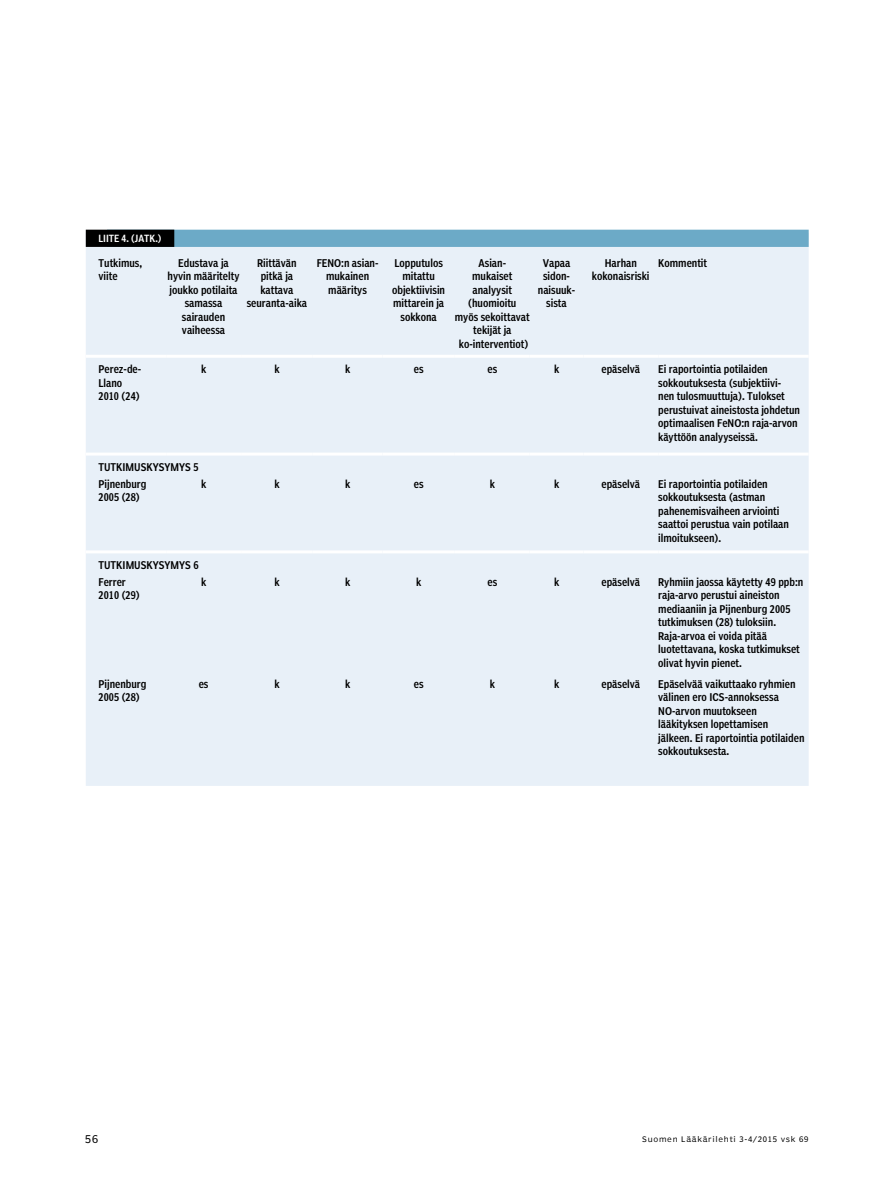
<style>
.page{position:relative;width:893px;height:1191px;background:#fff}
.page>*{position:absolute;margin:0;border:0;box-sizing:border-box;transform-origin:0 0}
.t1{font:10.5px/13.5px "Poynter Agate Two Comp";color:#000}
.t2{font:10.5px "Poynter Agate Zero";color:#000}
.t3{font:9.75px "Poynter Agate Two Comp";color:#fff}
.t4{font:7.5px "Poynter Agate Zero";letter-spacing:.1em;color:#000}
</style>
<div class="page">
<div style="left:86px;top:247px;width:723px;height:539px;background:#e8f0f8"></div>
<hr style="left:86px;top:355px;width:80px;height:3px;background:#fff">
<hr style="left:166px;top:355px;width:75px;height:3px;background:#fff">
<hr style="left:241px;top:355px;width:72px;height:3px;background:#fff">
<hr style="left:313px;top:355px;width:69px;height:3px;background:#fff">
<hr style="left:382px;top:355px;width:73px;height:3px;background:#fff">
<hr style="left:455px;top:355px;width:75px;height:3px;background:#fff">
<hr style="left:530px;top:355px;width:53px;height:3px;background:#fff">
<hr style="left:583px;top:355px;width:75px;height:3px;background:#fff">
<hr style="left:658px;top:355px;width:151px;height:3px;background:#fff">
<hr style="left:86px;top:452px;width:80px;height:3px;background:#fff">
<hr style="left:166px;top:452px;width:75px;height:3px;background:#fff">
<hr style="left:241px;top:452px;width:72px;height:3px;background:#fff">
<hr style="left:313px;top:452px;width:69px;height:3px;background:#fff">
<hr style="left:382px;top:452px;width:73px;height:3px;background:#fff">
<hr style="left:455px;top:452px;width:75px;height:3px;background:#fff">
<hr style="left:530px;top:452px;width:53px;height:3px;background:#fff">
<hr style="left:583px;top:452px;width:75px;height:3px;background:#fff">
<hr style="left:658px;top:452px;width:151px;height:3px;background:#fff">
<hr style="left:86px;top:550px;width:80px;height:3px;background:#fff">
<hr style="left:166px;top:550px;width:75px;height:3px;background:#fff">
<hr style="left:241px;top:550px;width:72px;height:3px;background:#fff">
<hr style="left:313px;top:550px;width:69px;height:3px;background:#fff">
<hr style="left:382px;top:550px;width:73px;height:3px;background:#fff">
<hr style="left:455px;top:550px;width:75px;height:3px;background:#fff">
<hr style="left:530px;top:550px;width:53px;height:3px;background:#fff">
<hr style="left:583px;top:550px;width:75px;height:3px;background:#fff">
<hr style="left:658px;top:550px;width:151px;height:3px;background:#fff">
<div style="left:107px;top:230px;width:702px;height:17px;background:#6caac7"></div>
<div style="left:86px;top:230px;width:88px;height:17px;background:#000"></div>
<p class="t3" style="left:99px;top:232px;width:10px">Liite</p>
<p class="t3" style="left:122px;top:232px;width:20px">4. (jatk</p>
<p class="t3" style="left:155px;top:232px;width:8px">.)</p>
<p class="t1" style="left:99px;top:256px;width:45px">Tutkimus, viite</p>
<p class="t1" style="left:168px;top:256px;width:73px;text-align:center">Edustava ja hyvin määritelty joukko potilaita samassa sairauden vaiheessa</p>
<p class="t1" style="left:247px;top:256px;width:62px;text-align:center">Riittävän pitkä ja kattava seuranta-aika</p>
<p class="t1" style="left:317px;top:256px;width:63px;text-align:center">FENO:n asian&shy;mukainen määritys</p>
<p class="t1" style="left:392px;top:256px;width:54px;text-align:center">Lopputulos mitattu objektiivisin mittarein ja sokkona</p>
<p class="t1" style="left:455px;top:256px;width:76px;text-align:center">Asian-<br>mukaiset analyysit (huomioitu<br>myös sekoittavat tekijät ja ko-interventiot)</p>
<p class="t1" style="left:538px;top:256px;width:39px;text-align:center">Vapaa sidon&shy;naisuuk&shy;sista</p>
<p class="t1" style="left:592px;top:256px;width:59px;text-align:center">Harhan kokonaisriski</p>
<p class="t1" style="left:658px;top:256px;width:50px">Kommentit</p>
<p class="t1" style="left:99px;top:362px;width:44px">Perez-de-<br>Llano<br>2010 (24)</p>
<p class="t1" style="left:201px;top:362px;width:7px">k</p>
<p class="t1" style="left:274px;top:362px;width:7px">k</p>
<p class="t1" style="left:345px;top:362px;width:7px">k</p>
<p class="t1" style="left:414px;top:362px;width:11px">es</p>
<p class="t1" style="left:487px;top:362px;width:11px">es</p>
<p class="t1" style="left:554px;top:362px;width:7px">k</p>
<p class="t1" style="left:601px;top:362px;width:40px">epäselvä</p>
<p class="t1" style="left:658px;top:362px;width:143px">Ei raportointia potilaiden sokkoutuksesta (subjektiivi&shy;nen tulosmuuttuja). Tulokset perustuivat aineistosta johdetun optimaalisen FeNO:n raja-arvon käyttöön analyyseissä.</p>
<p class="t1" style="left:99px;top:458px;width:101px;line-height:17px">TUTKIMUSKYSYMYS 5<br>Pijnenburg</p>
<p class="t1" style="left:99px;top:490px;width:43px">2005 (28)</p>
<p class="t1" style="left:201px;top:477px;width:7px">k</p>
<p class="t1" style="left:274px;top:477px;width:7px">k</p>
<p class="t1" style="left:345px;top:477px;width:7px">k</p>
<p class="t1" style="left:414px;top:477px;width:11px">es</p>
<p class="t1" style="left:490px;top:477px;width:7px">k</p>
<p class="t1" style="left:554px;top:477px;width:7px">k</p>
<p class="t1" style="left:601px;top:477px;width:40px">epäselvä</p>
<p class="t1" style="left:658px;top:477px;width:132px">Ei raportointia potilaiden sokkoutuksesta (astman pahenemisvaiheen arviointi saattoi perustua vain potilaan ilmoitukseen).</p>
<p class="t1" style="left:99px;top:556px;width:101px;line-height:17px">TUTKIMUSKYSYMYS 6<br>Ferrer</p>
<p class="t1" style="left:99px;top:588px;width:43px">2010 (29)</p>
<p class="t1" style="left:201px;top:575px;width:7px">k</p>
<p class="t1" style="left:274px;top:575px;width:7px">k</p>
<p class="t1" style="left:345px;top:575px;width:7px">k</p>
<p class="t1" style="left:416px;top:575px;width:7px">k</p>
<p class="t1" style="left:487px;top:575px;width:11px">es</p>
<p class="t1" style="left:554px;top:575px;width:7px">k</p>
<p class="t1" style="left:601px;top:575px;width:40px">epäselvä</p>
<p class="t1" style="left:658px;top:575px;width:147px">Ryhmiin jaossa käytetty 49 ppb:n raja-arvo perustui aineiston mediaaniin ja Pijnenburg 2005 tutkimuksen (28) tuloksiin.<br>Raja-arvoa ei voida pitää luotettavana, koska tutkimukset olivat hyvin pienet.</p>
<p class="t1" style="left:99px;top:677px;width:49px">Pijnenburg<br>2005 (28)</p>
<p class="t1" style="left:199px;top:677px;width:11px">es</p>
<p class="t1" style="left:274px;top:677px;width:7px">k</p>
<p class="t1" style="left:345px;top:677px;width:7px">k</p>
<p class="t1" style="left:414px;top:677px;width:11px">es</p>
<p class="t1" style="left:490px;top:677px;width:7px">k</p>
<p class="t1" style="left:554px;top:677px;width:7px">k</p>
<p class="t1" style="left:601px;top:677px;width:40px">epäselvä</p>
<p class="t1" style="left:658px;top:677px;width:148px">Epäselvää vaikuttaako ryhmien välinen ero ICS-annoksessa<br>NO-arvon muutokseen lääkityksen lopettamisen jälkeen. Ei raportointia potilaiden sokkoutuksesta.</p>
<p class="t2" style="left:85px;top:1132px;width:15px">56</p>
<p class="t4" style="left:642px;top:1135px;width:168px">Suomen Lääkärilehti 3-4/2015 vsk 69</p>
</div>
